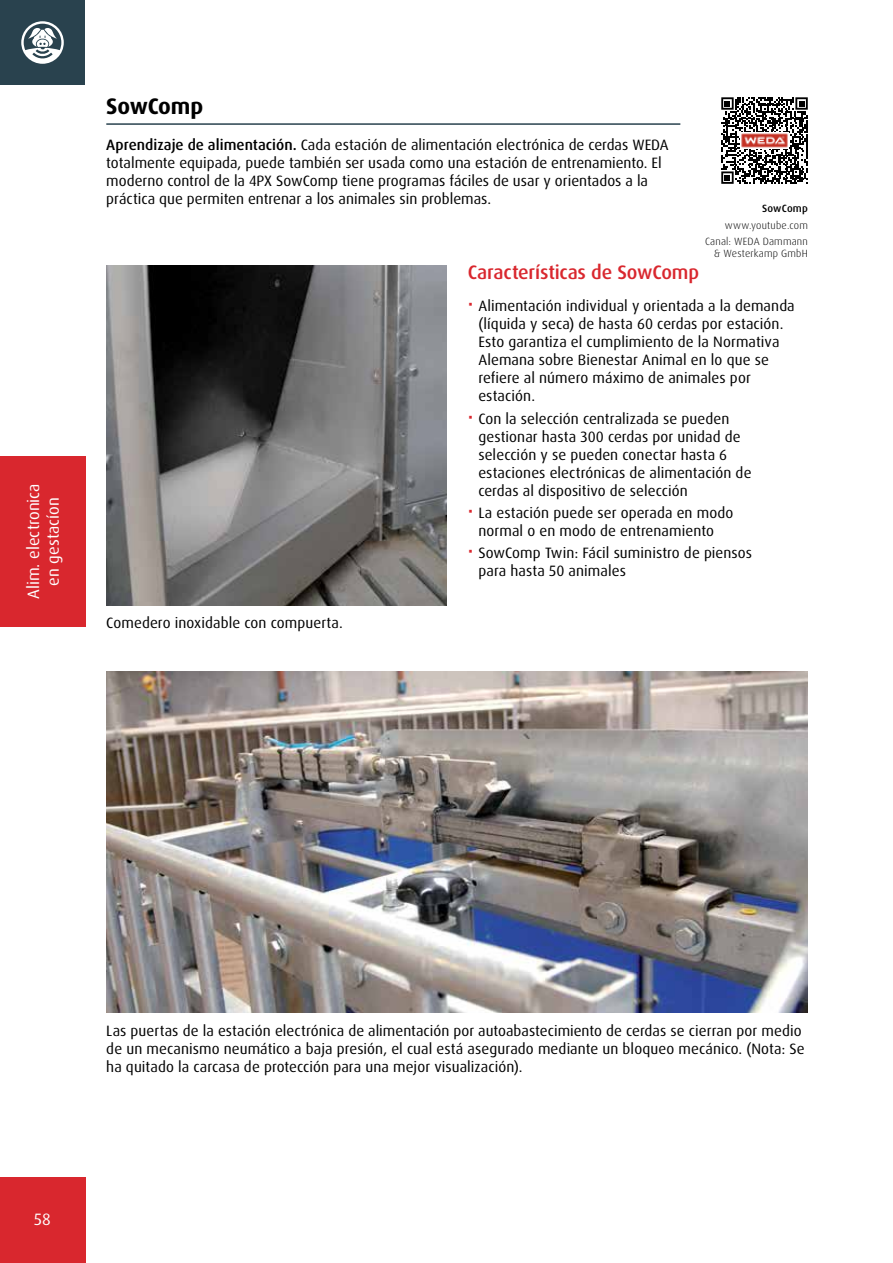
<style>
.page{position:relative;width:893px;height:1263px;background:#fff}
.page>*{position:absolute;margin:0;border:0;box-sizing:border-box;transform-origin:0 0}
.t1{font:700 22.5px "Dax OT";letter-spacing:-.01em;color:#000}
.t2{font:500 19.5px "Dax OT";letter-spacing:-.01em;color:#d9272e}
.t3{font:16.5px/19.8px "Dax OT";color:#fff;text-align:center}
.t4{font:15px/18px "Dax OT";letter-spacing:.005em;color:#000}
.t5{font:300 10.5px/16.2px "Dax OT";letter-spacing:.02em;color:#000;text-align:right}
.t6{font:500 10.5px "Dax OT";letter-spacing:.02em;color:#000}
.s1{font-weight:500}
</style>
<div class="page">
<div style="left:0;top:1178px;width:85px;height:85px;background:#d9272e"></div>
<div style="left:0;top:0;width:85px;height:85px;background:#29424e"></div>
<svg style="left:21px;top:21px;width:43px;height:43px"></svg>
<img style="left:106px;top:672px;width:702px;height:340px">
<img style="left:106px;top:266px;width:340px;height:340px">
<svg style="left:721px;top:97px;width:87px;height:87px"></svg>
<img style="left:741px;top:133px;width:47px;height:16px">
<hr style="left:106px;top:123px;width:574px;height:2px;background:#29424e">
<div style="left:0;top:456px;width:85px;height:170px;background:#d9272e"></div>
<p class="t3" style="left:24px;top:599px;width:117px;rotate:-90deg">Alim. electronica en gestacíon</p>
<h1 class="t1" style="left:106px;top:91px;width:99px">SowComp</h1>
<p class="t4" style="left:106px;top:136px;width:564px"><span class="s1">Aprendizaje de alimentación.</span> Cada estación de alimentación electrónica de cerdas WEDA totalmente equipada, puede también ser usada como una estación de entrenamiento. El moderno control de la 4PX SowComp tiene programas fáciles de usar y orientados a la práctica que permiten entrenar a los animales sin problemas.</p>
<p class="t6" style="left:762px;top:202px;width:47px">SowComp</p>
<p class="t5" style="left:705px;top:217px;width:104px">www.youtube.com<br>Canal: WEDA Dammann</p>
<p class="t5" style="left:714px;top:245px;width:95px">&amp; Westerkamp GmbH</p>
<p class="t4" style="left:106px;top:614px;width:238px">Comedero inoxidable con compuerta.</p>
<h2 class="t2" style="left:468px;top:259px;width:233px">Características de SowComp</h2>
<p class="t4" style="left:478px;top:297px;width:318px">Alimentación individual y orientada a la demanda (líquida y seca) de hasta 60 cerdas por estación.<br>Esto garantiza el cumplimiento de la Normativa Alemana sobre Bienestar Animal en lo que se refiere al número máximo de animales por estación.</p>
<p class="t4" style="left:478px;top:410px;width:275px">Con la selección centralizada se pueden gestionar hasta 300 cerdas por unidad de selección y se pueden conectar hasta 6 estaciones electrónicas de alimentación de cerdas al dispositivo de selección</p>
<p class="t4" style="left:478px;top:504px;width:256px">La estación puede ser operada en modo normal o en modo de entrenamiento</p>
<p class="t4" style="left:478px;top:544px;width:275px">SowComp Twin: Fácil suministro de piensos para hasta 50 animales</p>
<p class="t3" style="left:34px;top:1209px;width:18px">58</p>
<p class="t4" style="left:106px;top:1022px;width:700px">Las puertas de la estación electrónica de alimentación por autoabastecimiento de cerdas se cierran por medio de un mecanismo neumático a baja presión, el cual está asegurado mediante un bloqueo mecánico. (Nota: Se ha quitado la carcasa de protección para una mejor visualización).</p>
</div>
